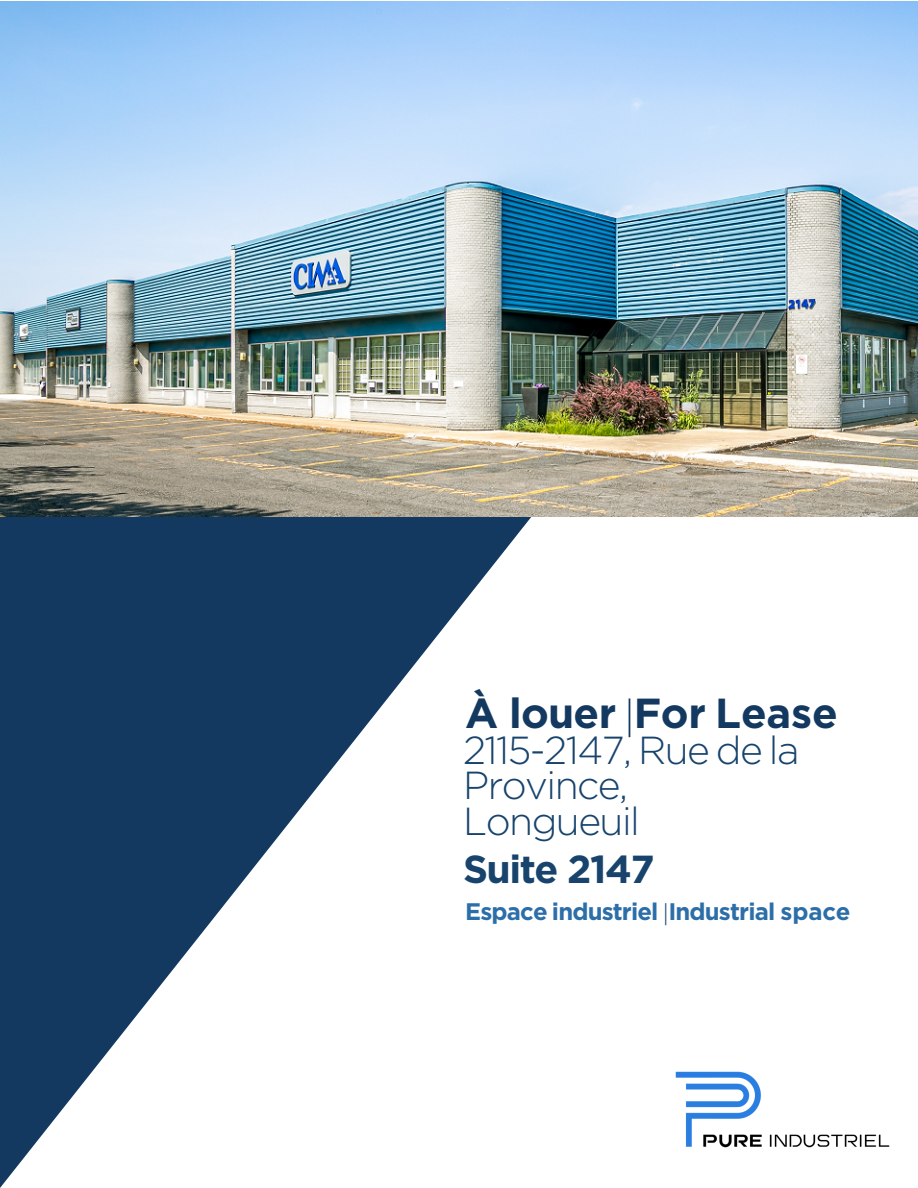
<style>
.page{position:relative;width:918px;height:1188px;background:#fff}
.page>*{position:absolute;margin:0;border:0;box-sizing:border-box;transform-origin:0 0}
.t1{font:700 42px "Gotham";letter-spacing:-.01em;color:#133960}
.t2{font:300 39px/35.2px "Gotham";letter-spacing:-.04em;color:#17436c}
.t3{font:700 39px "Gotham";letter-spacing:-.04em;color:#17436c}
.t4{font:700 24px "Gotham";letter-spacing:-.035em;color:#2c6ea8}
.s1{font-family:"Times New Roman";font-weight:400}
.s2{font-family:"Times New Roman";font-weight:400;color:#133960}
</style>
<div class="page">
<img style="left:675px;top:1071px;width:215px;height:77px">
<svg style="left:0;top:517px;width:531px;height:671px"></svg>
<img style="left:0;top:1px;width:918px;height:516px">
<p class="t1" style="left:465px;top:689px;width:374px">À louer <span class="s1">|</span>For Lease</p>
<p class="t2" style="left:463px;top:732px;width:338px">2115-2147, Rue de la<br>Province,<br>Longueuil</p>
<p class="t3" style="left:463px;top:847px;width:193px">Suite 2147</p>
<p class="t4" style="left:465px;top:897px;width:387px">Espace industriel <span class="s2">|</span>Industrial space</p>
</div>
